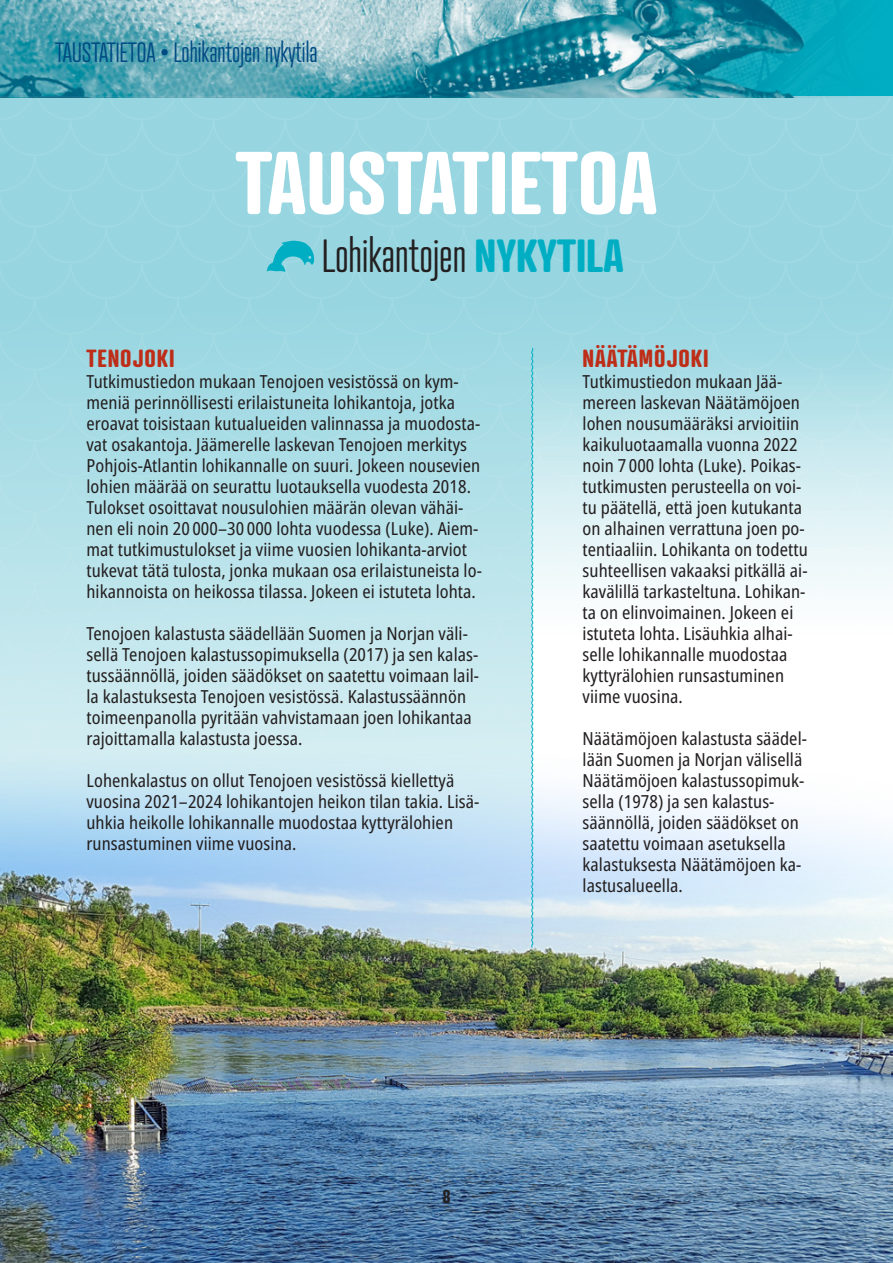
<style>
.page{position:relative;width:893px;height:1263px;background:#fff}
.page>*{position:absolute;margin:0;border:0;box-sizing:border-box;transform-origin:0 0}
.UUSIotsikko_02{font:700 86.1px "Atrament";color:#fff}
.UUSIotsikko_02-2{font:300 45px "Atrament";color:#231f20}
.UUSIotsikko_02-3{font:300 27px "Atrament";color:#004b84}
.UUSIkainalo_teksti{font:700 24px "Atrament";letter-spacing:.04em;color:#be2d18}
.UUSIkainalo_teksti-2{font:condensed 18px/21px "Noto Sans";letter-spacing:.005em;color:#231f20}
.t1{font:700 18px "Atrament";color:#231f20}
.s1{font-weight:700;color:#00aec3}
</style>
<div class="page">
<svg style="left:533px;top:345px;width:360px;height:278px"></svg>
<img style="left:0;top:744px;width:893px;height:519px">
<svg style="left:531px;top:347px;width:3px;height:601px"></svg>
<svg style="left:267px;top:240px;width:50px;height:32px"></svg>
<img style="left:0;top:0;width:893px;height:98px">
<p class="UUSIotsikko_02-3" style="left:55px;top:36px;width:264px">TAUSTATIETOA • Lohikantojen nykytila</p>
<p class="UUSIotsikko_02" style="left:236px;top:128px;width:423px">TAUSTATIETOA</p>
<p class="UUSIotsikko_02-2" style="left:322px;top:229px;width:303px">Lohikantojen <span class="s1">NYKYTILA</span></p>
<p class="UUSIkainalo_teksti" style="left:86px;top:343px;width:90px">TENOJOKI</p>
<p class="UUSIkainalo_teksti-2" style="left:86px;top:372px;width:397px">Tutkimustiedon mukaan Tenojoen vesistössä on kym&shy;meniä perinnöllisesti erilaistuneita lohikantoja, jotka eroavat toisistaan kutualueiden valinnassa ja muodosta&shy;vat osakantoja. Jäämerelle laskevan Tenojoen merkitys Pohjois-Atlantin lohikannalle on suuri. Jokeen nousevien lohien määrää on seurattu luotauksella vuodesta 2018.<br>Tulokset osoittavat nousulohien määrän olevan vähäi&shy;nen eli noin 20 000–30 000 lohta vuodessa (Luke). Aiem&shy;mat tutkimustulokset ja viime vuosien lohikanta-arviot tukevat tätä tulosta, jonka mukaan osa erilaistuneista lo&shy;hikannoista on heikossa tilassa. Jokeen ei istuteta lohta.</p>
<p class="UUSIkainalo_teksti-2" style="left:86px;top:624px;width:394px">Tenojoen kalastusta säädellään Suomen ja Norjan väli&shy;sellä Tenojoen kalastussopimuksella (2017) ja sen kalas&shy;tussäännöllä, joiden säädökset on saatettu voimaan lail&shy;la kalastuksesta Tenojoen vesistössä. Kalastussäännön toimeenpanolla pyritään vahvistamaan joen lohikantaa rajoittamalla kalastusta joessa.</p>
<p class="UUSIkainalo_teksti-2" style="left:86px;top:771px;width:394px">Lohenkalastus on ollut Tenojoen vesistössä kiellettyä vuosina 2021–2024 lohikantojen heikon tilan takia. Lisä&shy;uhkia heikolle lohikannalle muodostaa kyttyrälohien runsastuminen viime vuosina.</p>
<p class="UUSIkainalo_teksti" style="left:583px;top:343px;width:128px">NÄÄTÄMÖJOKI</p>
<p class="UUSIkainalo_teksti-2" style="left:583px;top:372px;width:227px">Tutkimustiedon mukaan Jää&shy;mereen laskevan Näätämöjoen lohen nousumääräksi arvioitiin kaikuluotaamalla vuonna 2022 noin 7 000 lohta (Luke). Poikas&shy;tutkimusten perusteella on voi&shy;tu päätellä, että joen kutukanta on alhainen verrattuna joen po&shy;tentiaaliin. Lohikanta on todettu suhteellisen vakaaksi pitkällä ai&shy;kavälillä tarkasteltuna. Lohikan&shy;ta on elinvoimainen. Jokeen ei istuteta lohta. Lisäuhkia alhai&shy;selle lohikannalle muodostaa kyttyrälohien runsastuminen viime vuosina.</p>
<p class="UUSIkainalo_teksti-2" style="left:583px;top:729px;width:226px">Näätämöjoen kalastusta säädel&shy;lään Suomen ja Norjan välisellä<br>Näätämöjoen kalastussopimuk&shy;sella (1978) ja sen kalastus&shy;säännöllä, joiden säädökset on saatettu voimaan asetuksella kalastuksesta Näätämöjoen ka&shy;lastusalueella.</p>
<p class="t1" style="left:442px;top:1184px;width:10px">8</p>
</div>
